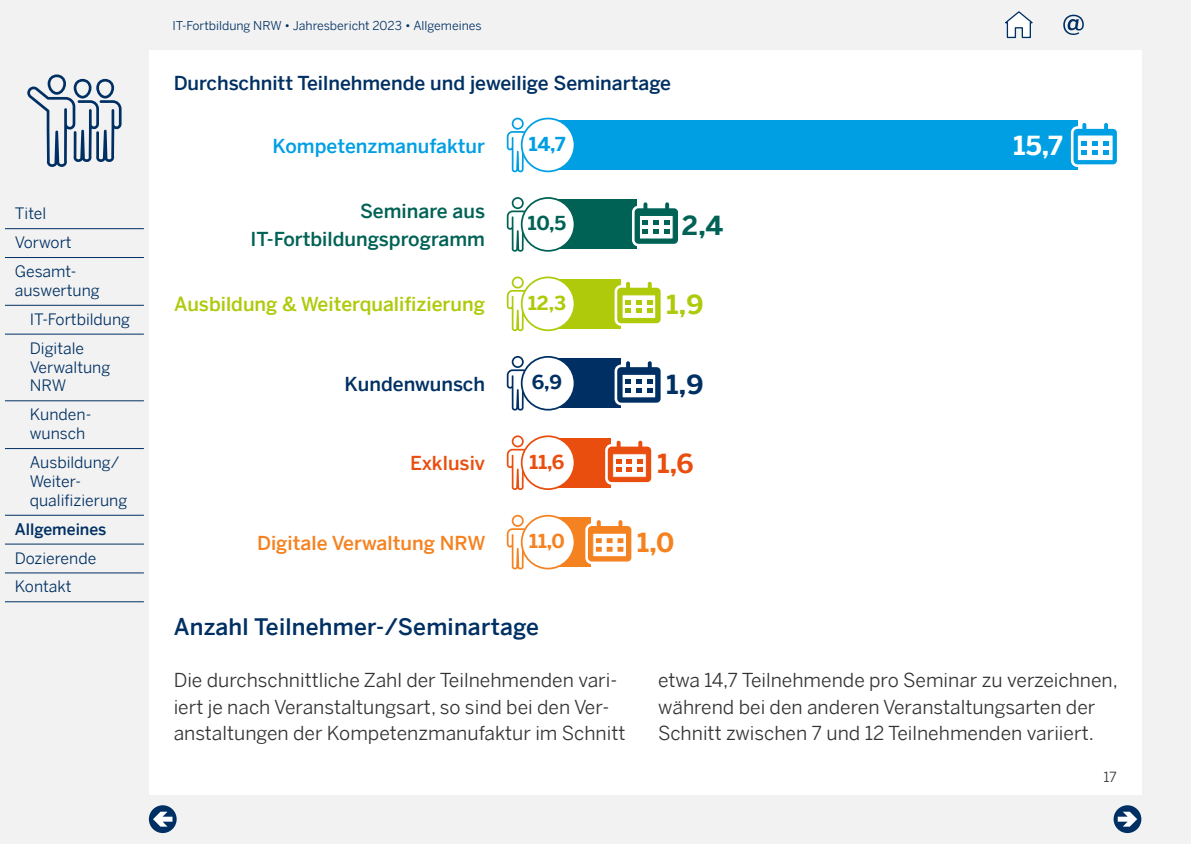
<style>
.page{position:relative;width:1191px;height:844px;background:#fff}
.page>*{position:absolute;margin:0;border:0;box-sizing:border-box;transform-origin:0 0}
.Item_Zahl_20_pt_weiß_rechts{font:700 26.25px "Benton Sans";color:#fff}
.Item_Zahl_20_pt_weiß_rechts-2{font:700 26.25px "Benton Sans";color:#f58220}
.Item_Zahl_20_pt_weiß_rechts-3{font:700 26.25px "Benton Sans";color:#e94e0f}
.Item_Zahl_20_pt_weiß_rechts-4{font:700 26.25px "Benton Sans";color:#003063}
.Item_Zahl_20_pt_weiß_rechts-5{font:700 26.25px "Benton Sans";color:#afca0b}
.Item_Zahl_20_pt_weiß_rechts-6{font:700 26.25px "Benton Sans";color:#006255}
.Item_Überschrift{font:500 22.75px "Benton Sans";letter-spacing:.01em;color:#003063}
.Fließtext{font:19.25px/26.2px "Benton Sans";color:#333}
.Fließtext_Headline{font:500 19.25px "Benton Sans";color:#003063}
.Fließtext_PDF_first{font:500 19.25px/28px "Benton Sans";color:#006255;text-align:right}
.Fließtext_PDF_first-2{font:500 19.25px "Benton Sans";color:#afca0b}
.Fließtext_PDF_first-3{font:500 19.25px "Benton Sans";color:#f58220}
.Fließtext_PDF_first-4{font:500 19.25px "Benton Sans";color:#009fe3}
.Fließtext_PDF_first-5{font:500 19.25px "Benton Sans";color:#003063}
.Fließtext_PDF_first-6{font:500 19.25px "Benton Sans";color:#e94e0f}
.Item_Text{font:700 19.25px "Benton Sans";color:#009fe3}
.Item_Text-2{font:700 19.25px "Benton Sans";color:#006255}
.Item_Text-3{font:700 19.25px "Benton Sans";color:#afca0b}
.Item_Text-4{font:700 19.25px "Benton Sans";color:#e94e0f}
.Item_Text-5{font:700 19.25px "Benton Sans";color:#f58220}
.Item_Text-6{font:700 19.25px "Benton Sans";color:#003063}
.Navigation_eingerückt{font:15.75px/18.9px "Benton Sans";color:#003063}
.Navigation{font:15.75px/18.9px "Benton Sans";color:#003063}
.Navigation-2{font:500 15.75px "Benton Sans";color:#003063}
.t1{font:14px "Benton Sans";color:#333}
.t2{font:12.25px "Benton Sans";color:#003063}
</style>
<div class="page">
<div style="left:0;top:0;width:1191px;height:843px;background:#f2f2f2"></div>
<div style="left:149px;top:50px;width:992px;height:744px;background:#fff"></div>
<svg style="left:27px;top:74px;width:95px;height:93px"></svg>
<svg style="left:1063px;top:15px;width:20px;height:20px"></svg>
<svg style="left:1005px;top:11px;width:28px;height:28px"></svg>
<div style="left:149px;top:805px;width:28px;height:27px;background:#003063;border-radius:50%"></div>
<svg style="left:153px;top:811px;width:19px;height:15px"></svg>
<div style="left:1113px;top:805px;width:28px;height:27px;background:#003063;border-radius:50%"></div>
<svg style="left:1117px;top:811px;width:20px;height:15px"></svg>
<hr style="left:5px;top:228px;width:139px;height:1px;background:#003063">
<hr style="left:5px;top:257px;width:139px;height:1px;background:#003063">
<hr style="left:5px;top:305px;width:139px;height:1px;background:#003063">
<hr style="left:5px;top:333px;width:139px;height:1px;background:#003063">
<hr style="left:5px;top:400px;width:139px;height:1px;background:#003063">
<hr style="left:5px;top:448px;width:139px;height:1px;background:#003063">
<hr style="left:5px;top:514px;width:139px;height:1px;background:#003063">
<hr style="left:5px;top:543px;width:139px;height:1px;background:#003063">
<hr style="left:5px;top:572px;width:139px;height:1px;background:#003063">
<hr style="left:5px;top:601px;width:139px;height:1px;background:#003063">
<div style="left:557px;top:120px;width:520px;height:50px;background:#009fe3"></div>
<div style="left:557px;top:199px;width:80px;height:50px;background:#006255"></div>
<div style="left:557px;top:279px;width:63px;height:49px;background:#afca0b"></div>
<div style="left:557px;top:358px;width:63px;height:50px;background:#003063"></div>
<div style="left:557px;top:438px;width:53px;height:49px;background:#e94e0f"></div>
<div style="left:557px;top:517px;width:34px;height:50px;background:#f58220"></div>
<svg style="left:507px;top:118px;width:21px;height:54px"></svg>
<div style="left:521px;top:118px;width:53px;height:53px;background:#fff;border-radius:50%"></div>
<div style="left:521px;top:118px;width:54px;height:54px;border:2px solid #009fe3;border-radius:50%"></div>
<svg style="left:507px;top:197px;width:21px;height:55px"></svg>
<div style="left:521px;top:198px;width:53px;height:53px;background:#fff;border-radius:50%"></div>
<div style="left:521px;top:197px;width:54px;height:55px;border:2px solid #006255;border-radius:50%"></div>
<svg style="left:507px;top:276px;width:21px;height:55px"></svg>
<div style="left:521px;top:277px;width:53px;height:53px;background:#fff;border-radius:50%"></div>
<div style="left:521px;top:276px;width:54px;height:55px;border:2px solid #afca0b;border-radius:50%"></div>
<svg style="left:507px;top:356px;width:21px;height:54px"></svg>
<div style="left:521px;top:357px;width:53px;height:52px;background:#fff;border-radius:50%"></div>
<div style="left:521px;top:356px;width:54px;height:54px;border:2px solid #003063;border-radius:50%"></div>
<svg style="left:507px;top:435px;width:21px;height:55px"></svg>
<div style="left:521px;top:436px;width:53px;height:53px;background:#fff;border-radius:50%"></div>
<div style="left:521px;top:435px;width:54px;height:55px;border:2px solid #e94e0f;border-radius:50%"></div>
<svg style="left:507px;top:514px;width:21px;height:55px"></svg>
<div style="left:521px;top:515px;width:53px;height:53px;background:#fff;border-radius:50%"></div>
<div style="left:521px;top:514px;width:54px;height:55px;border:2px solid #f58220;border-radius:50%"></div>
<div style="left:1071px;top:126px;width:48px;height:41px;border:5px solid #fff;border-radius:4px"></div>
<svg style="left:1082px;top:123px;width:4px;height:6px"></svg>
<svg style="left:1104px;top:123px;width:4px;height:6px"></svg>
<div style="left:1073px;top:129px;width:43px;height:35px;background:#009fe3;border-radius:4px"></div>
<div style="left:1077px;top:135px;width:35px;height:25px;background:#fff;border:1px solid #fff"></div>
<svg style="left:1081px;top:141px;width:28px;height:13px"></svg>
<div style="left:632px;top:205px;width:48px;height:41px;border:5px solid #fff;border-radius:4px"></div>
<svg style="left:643px;top:202px;width:4px;height:6px"></svg>
<svg style="left:665px;top:202px;width:4px;height:6px"></svg>
<div style="left:634px;top:208px;width:44px;height:36px;background:#006255;border-radius:4px"></div>
<div style="left:639px;top:215px;width:34px;height:24px;background:#fff;border:1px solid #006255"></div>
<svg style="left:642px;top:220px;width:28px;height:14px"></svg>
<div style="left:614px;top:285px;width:49px;height:41px;border:5px solid #fff;border-radius:4px"></div>
<svg style="left:626px;top:282px;width:4px;height:5px"></svg>
<svg style="left:648px;top:282px;width:3px;height:5px"></svg>
<div style="left:617px;top:287px;width:43px;height:36px;background:#afca0b;border-radius:4px"></div>
<div style="left:621px;top:294px;width:35px;height:25px;background:#fff;border:1px solid #afca0b"></div>
<svg style="left:625px;top:300px;width:27px;height:13px"></svg>
<div style="left:614px;top:364px;width:49px;height:41px;border:5px solid #fff;border-radius:4px"></div>
<svg style="left:626px;top:361px;width:4px;height:6px"></svg>
<svg style="left:648px;top:361px;width:3px;height:6px"></svg>
<div style="left:617px;top:367px;width:43px;height:35px;background:#003063;border-radius:4px"></div>
<div style="left:621px;top:374px;width:35px;height:24px;background:#fff;border:1px solid #003063"></div>
<svg style="left:625px;top:379px;width:27px;height:14px"></svg>
<div style="left:605px;top:444px;width:49px;height:40px;border:5px solid #fff;border-radius:4px"></div>
<svg style="left:616px;top:440px;width:4px;height:6px"></svg>
<svg style="left:638px;top:440px;width:4px;height:6px"></svg>
<div style="left:608px;top:446px;width:43px;height:36px;background:#e94e0f;border-radius:4px"></div>
<div style="left:612px;top:453px;width:35px;height:24px;background:#fff;border:1px solid #e94e0f"></div>
<svg style="left:616px;top:459px;width:27px;height:13px"></svg>
<div style="left:585px;top:523px;width:49px;height:41px;border:5px solid #fff;border-radius:4px"></div>
<svg style="left:597px;top:520px;width:4px;height:6px"></svg>
<svg style="left:618px;top:520px;width:4px;height:6px"></svg>
<div style="left:588px;top:526px;width:43px;height:35px;background:#f58220;border-radius:4px"></div>
<div style="left:592px;top:532px;width:35px;height:25px;background:#fff;border:1px solid #f58220"></div>
<svg style="left:596px;top:538px;width:27px;height:13px"></svg>
<p class="Navigation" style="left:15px;top:204px;width:33px">Titel</p>
<p class="Navigation" style="left:15px;top:233px;width:58px">Vorwort</p>
<p class="Navigation" style="left:15px;top:261px;width:86px">Gesamt&shy;auswertung</p>
<p class="Navigation_eingerückt" style="left:30px;top:309px;width:102px">IT-Fortbildung</p>
<p class="Navigation_eingerückt" style="left:30px;top:338px;width:82px">Digitale<br>Verwaltung<br>NRW</p>
<p class="Navigation_eingerückt" style="left:30px;top:405px;width:63px">Kunden&shy;wunsch</p>
<p class="Navigation_eingerückt" style="left:30px;top:452px;width:99px">Ausbildung/<br>Weiter&shy;qualifizierung</p>
<p class="Navigation-2" style="left:15px;top:519px;width:93px">Allgemeines</p>
<p class="Navigation" style="left:15px;top:548px;width:83px">Dozierende</p>
<p class="Navigation" style="left:15px;top:577px;width:58px">Kontakt</p>
<p class="t2" style="left:172px;top:18px;width:311px">IT-Fortbildung NRW • Jahresbericht 2023 • Allgemeines</p>
<p class="Fließtext_Headline" style="left:174px;top:71px;width:499px">Durchschnitt Teilnehmende und jeweilige Seminartage</p>
<p class="Fließtext_PDF_first-4" style="left:273px;top:134px;width:214px">Kompetenzmanufaktur</p>
<p class="Item_Text" style="left:529px;top:132px;width:38px">14,7</p>
<p class="Fließtext_PDF_first" style="left:250px;top:197px;width:236px">Seminare aus<br>IT-Fortbildungsprogramm</p>
<p class="Item_Text-2" style="left:528px;top:212px;width:40px">10,5</p>
<p class="Item_Zahl_20_pt_weiß_rechts-6" style="left:682px;top:209px;width:43px">2,4</p>
<p class="Fließtext_PDF_first-2" style="left:174px;top:293px;width:312px">Ausbildung &amp; Weiterqualifizierung</p>
<p class="Item_Text-3" style="left:528px;top:291px;width:40px">12,3</p>
<p class="Item_Zahl_20_pt_weiß_rechts-5" style="left:666px;top:289px;width:39px">1,9</p>
<p class="Fließtext_PDF_first-5" style="left:344px;top:372px;width:142px">Kundenwunsch</p>
<p class="Item_Text-6" style="left:532px;top:370px;width:32px">6,9</p>
<p class="Item_Zahl_20_pt_weiß_rechts-4" style="left:666px;top:368px;width:39px">1,9</p>
<p class="Fließtext_PDF_first-6" style="left:410px;top:451px;width:76px">Exklusiv</p>
<p class="Item_Text-4" style="left:529px;top:450px;width:36px">11,6</p>
<p class="Item_Zahl_20_pt_weiß_rechts-3" style="left:657px;top:447px;width:38px">1,6</p>
<p class="Fließtext_PDF_first-3" style="left:257px;top:531px;width:230px">Digitale Verwaltung NRW</p>
<p class="Item_Text-5" style="left:529px;top:529px;width:37px">11,0</p>
<p class="Item_Zahl_20_pt_weiß_rechts-2" style="left:637px;top:527px;width:39px">1,0</p>
<p class="Item_Zahl_20_pt_weiß_rechts" style="left:1013px;top:130px;width:51px">15,7</p>
<p class="Item_Überschrift" style="left:174px;top:612px;width:367px">Anzahl Teilnehmer-/Seminartage</p>
<p class="Fließtext" style="left:174px;top:666px;width:453px">Die durchschnittliche Zahl der Teilnehmenden vari&shy;iert je nach Veranstaltungsart, so sind bei den Ver&shy;anstaltungen der Kompetenzmanufaktur im Schnitt</p>
<p class="Fließtext" style="left:658px;top:666px;width:461px">etwa 14,7 Teilnehmende pro Seminar zu verzeichnen, während bei den anderen Veranstaltungsarten der<br>Schnitt zwischen 7 und 12 Teilnehmenden variiert.</p>
<p class="t1" style="left:1103px;top:768px;width:15px">17</p>
</div>
